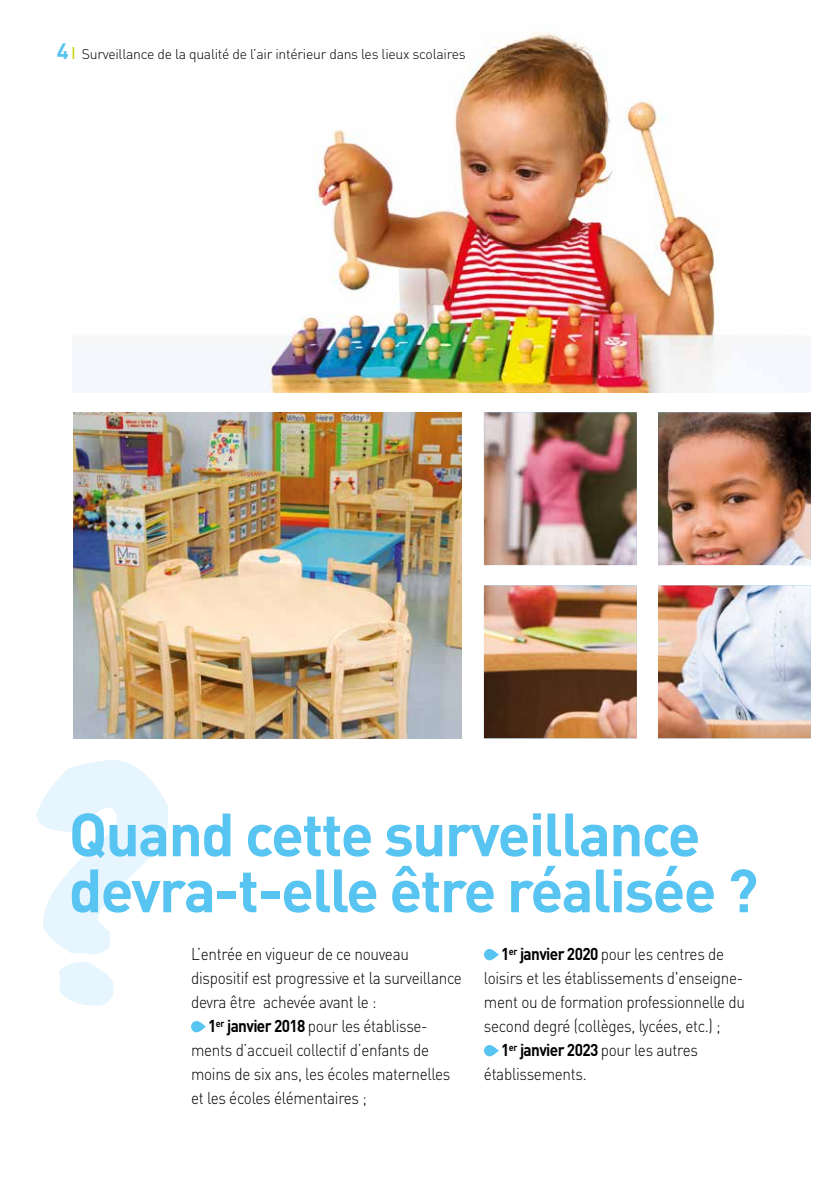
<style>
.page{position:relative;width:840px;height:1191px;background:#fff}
.page>*{position:absolute;margin:0;border:0;box-sizing:border-box;transform-origin:0 0}
.t1{font:700 60px/56px "DIN";letter-spacing:-.03em;color:#58c4f1}
.t2{font:300 17px "DIN";letter-spacing:-.02em;color:#000;scale:.9 1}
.t3{font:300 14px "DIN";letter-spacing:-.02em;color:#000}
.s1{font-weight:700;font-size:22px;color:#58c4f1}
.s2{font-weight:500;color:#c8d300}
.s3{font-weight:700}
</style>
<div class="page">
<img style="left:72px;top:32px;width:738px;height:361px">
<svg style="left:191px;top:1021px;width:15px;height:11px"></svg>
<svg style="left:483px;top:949px;width:15px;height:11px"></svg>
<svg style="left:483px;top:1045px;width:15px;height:11px"></svg>
<img style="left:74px;top:412px;width:387px;height:326px">
<img style="left:483px;top:412px;width:327px;height:326px">
<svg style="left:36px;top:760px;width:132px;height:245px"></svg>
<p class="t3" style="left:57px;top:45px;width:410px"><span class="s1">4</span> <span class="s2">|</span> Surveillance de la qualité de l’air intérieur dans les lieux scolaires</p>
<h1 class="t1" style="left:69px;top:804px;width:690px">Quand cette surveillance devra-t-elle être réalisée ?</h1>
<p class="t2" style="left:191px;top:943px;width:243px">L’entrée en vigueur de ce nouveau</p>
<p class="t2" style="left:191px;top:967px;width:302px">dispositif est progressive et la surveillance</p>
<p class="t2" style="left:191px;top:991px;width:207px">devra être achevée avant le :</p>
<p class="t2" style="left:208px;top:1015px;width:245px"><span class="s3">1</span><sup>er</sup> <span class="s3">janvier 2018</span> pour les établisse-</p>
<p class="t2" style="left:191px;top:1039px;width:266px">ments d’accueil collectif d’enfants de</p>
<p class="t2" style="left:191px;top:1063px;width:289px">moins de six ans, les écoles maternelles</p>
<p class="t2" style="left:191px;top:1087px;width:197px">et les écoles élémentaires ;</p>
<p class="t2" style="left:501px;top:943px;width:249px"><span class="s3">1</span><sup>er</sup> <span class="s3">janvier 2020</span> pour les centres de</p>
<p class="t2" style="left:483px;top:967px;width:289px">loisirs et les établissements d'enseigne-</p>
<p class="t2" style="left:483px;top:991px;width:291px">ment ou de formation professionnelle du</p>
<p class="t2" style="left:483px;top:1015px;width:264px">second degré (collèges, lycées, etc.) ;</p>
<p class="t2" style="left:501px;top:1039px;width:220px"><span class="s3">1</span><sup>er</sup> <span class="s3">janvier 2023</span> pour les autres</p>
<p class="t2" style="left:483px;top:1063px;width:116px">établissements.</p>
</div>
